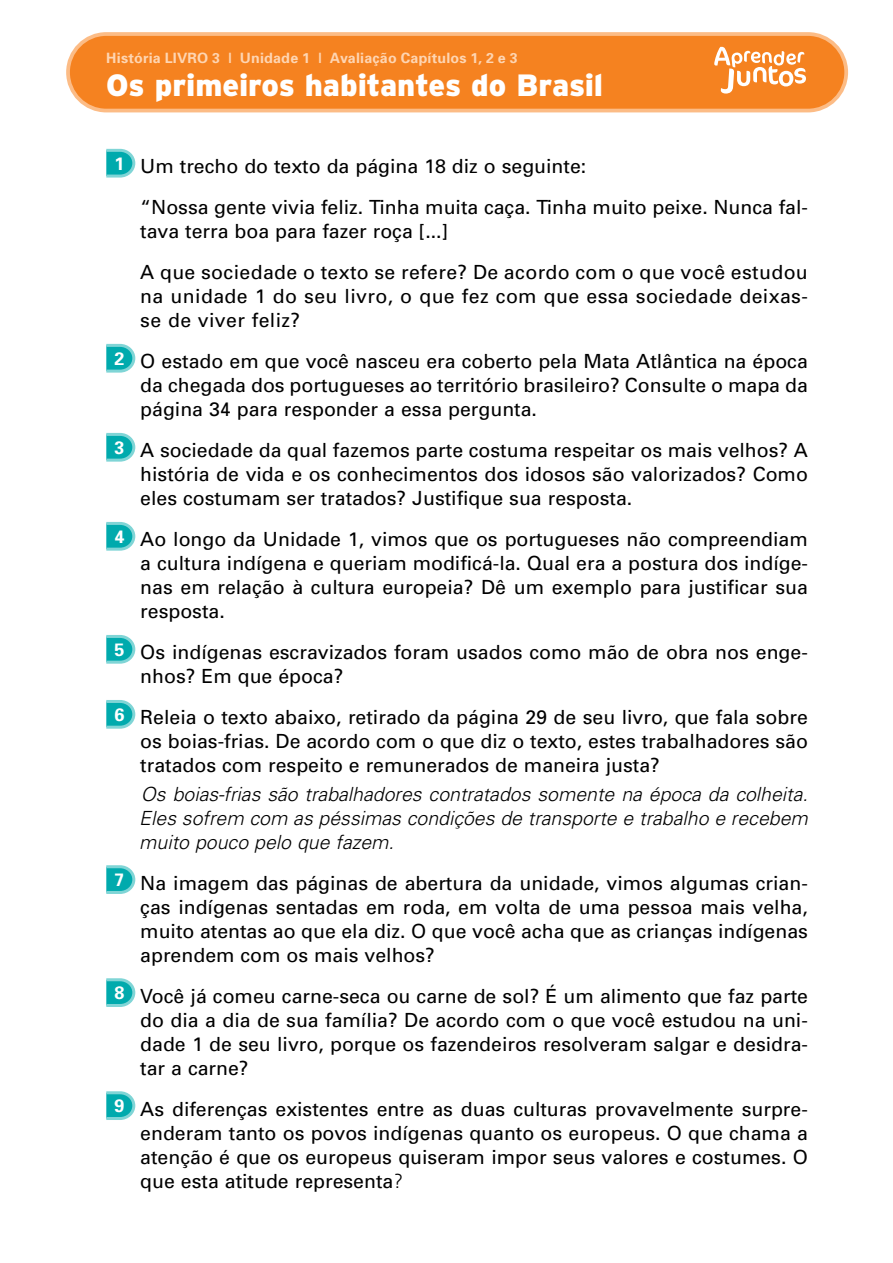
<style>
.page{position:relative;width:893px;height:1263px;background:#fff}
.page>*{position:absolute;margin:0;border:0;box-sizing:border-box;transform-origin:0 0}
.t1{font:900 30.75px "Interstate";letter-spacing:-.005em;color:#fff}
.t2{font:19.5px/24px "Univers";color:#000;text-align:justify}
.t3{font:19.5px/41px "Univers";letter-spacing:.02em;color:#000}
.t4{font:italic 300 19.5px/24px "Univers";color:#000;text-align:justify}
.t5{font:700 14.25px "Univers";letter-spacing:.015em;color:#fed5b2}
.s1{font-weight:300}
</style>
<div class="page">
<div style="left:68px;top:34px;width:778px;height:77px;background:#f58220;border-radius:38px"></div>
<div style="left:66px;top:32px;width:782px;height:80px;border:4px solid #fcbc86;border-radius:38px"></div>
<svg style="left:714px;top:47px;width:92px;height:47px"></svg>
<svg style="left:106px;top:149px;width:29px;height:29px"></svg>
<svg style="left:106px;top:344px;width:29px;height:29px"></svg>
<svg style="left:106px;top:433px;width:29px;height:29px"></svg>
<svg style="left:106px;top:522px;width:29px;height:29px"></svg>
<svg style="left:106px;top:635px;width:29px;height:29px"></svg>
<svg style="left:106px;top:700px;width:29px;height:29px"></svg>
<svg style="left:106px;top:865px;width:29px;height:29px"></svg>
<svg style="left:106px;top:978px;width:29px;height:29px"></svg>
<svg style="left:106px;top:1091px;width:29px;height:29px"></svg>
<p class="t5" style="left:106px;top:48px;width:413px">História LIVRO 3 | Unidade 1 | Avaliação Capítulos 1, 2 e 3</p>
<h1 class="t1" style="left:106px;top:67px;width:498px">Os primeiros habitantes do Brasil</h1>
<p class="t2" style="left:140px;top:146px;width:669px;line-height:41px;text-indent:-26px"><sup>1</sup> Um trecho do texto da página 18 diz o seguinte:<br>“Nossa gente vivia feliz. Tinha muita caça. Tinha muito peixe. Nunca fal-</p>
<p class="t3" style="left:140px;top:211px;width:669px">tava terra boa para fazer roça [...]<br>A que sociedade o texto se refere? De acordo com o que você estudou</p>
<p class="t3" style="left:140px;top:284px;width:669px;line-height:24px">na unidade 1 do seu livro, o que fez com que essa sociedade deixas&shy;se de viver feliz?</p>
<p class="t2" style="left:140px;top:349px;width:669px;text-indent:-26px"><sup>2</sup> O estado em que você nasceu era coberto pela Mata Atlântica na época da chegada dos portugueses ao território brasileiro? Consulte o mapa da página 34 para responder a essa pergunta.</p>
<p class="t2" style="left:140px;top:438px;width:669px;text-indent:-26px"><sup>3</sup> A sociedade da qual fazemos parte costuma respeitar os mais velhos? A história de vida e os conhecimentos dos idosos são valorizados? Como eles costumam ser tratados? Justifique sua resposta.</p>
<p class="t2" style="left:140px;top:527px;width:669px;text-indent:-26px"><sup>4</sup> Ao longo da Unidade 1, vimos que os portugueses não compreendiam a cultura indígena e queriam modificá-la. Qual era a postura dos indíge&shy;nas em relação à cultura europeia? Dê um exemplo para justificar sua resposta.</p>
<p class="t2" style="left:140px;top:640px;width:669px;text-indent:-26px"><sup>5</sup> Os indígenas escravizados foram usados como mão de obra nos enge&shy;nhos? Em que época?</p>
<p class="t2" style="left:140px;top:705px;width:669px;text-indent:-26px"><sup>6</sup> Releia o texto abaixo, retirado da página 29 de seu livro, que fala sobre os boias-frias. De acordo com o que diz o texto, estes trabalhadores são tratados com respeito e remunerados de maneira justa?</p>
<p class="t4" style="left:139px;top:781px;width:670px">Os boias-frias são trabalhadores contratados somente na época da colheita.<br>Eles sofrem com as péssimas condições de transporte e trabalho e recebem muito pouco pelo que fazem.</p>
<p class="t2" style="left:140px;top:870px;width:669px;text-indent:-26px"><sup>7</sup> Na imagem das páginas de abertura da unidade, vimos algumas crian&shy;ças indígenas sentadas em roda, em volta de uma pessoa mais velha, muito atentas ao que ela diz. O que você acha que as crianças indígenas aprendem com os mais velhos?</p>
<p class="t2" style="left:140px;top:983px;width:669px;text-indent:-26px"><sup>8</sup> Você já comeu carne-seca ou carne de sol? É um alimento que faz parte do dia a dia de sua família? De acordo com o que você estudou na uni&shy;dade 1 de seu livro, porque os fazendeiros resolveram salgar e desidra&shy;tar a carne?</p>
<p class="t2" style="left:140px;top:1096px;width:669px;text-indent:-26px"><sup>9</sup> As diferenças existentes entre as duas culturas provavelmente surpre&shy;enderam tanto os povos indígenas quanto os europeus. O que chama a atenção é que os europeus quiseram impor seus valores e costumes. O que esta atitude representa<span class="s1">?</span></p>
</div>
